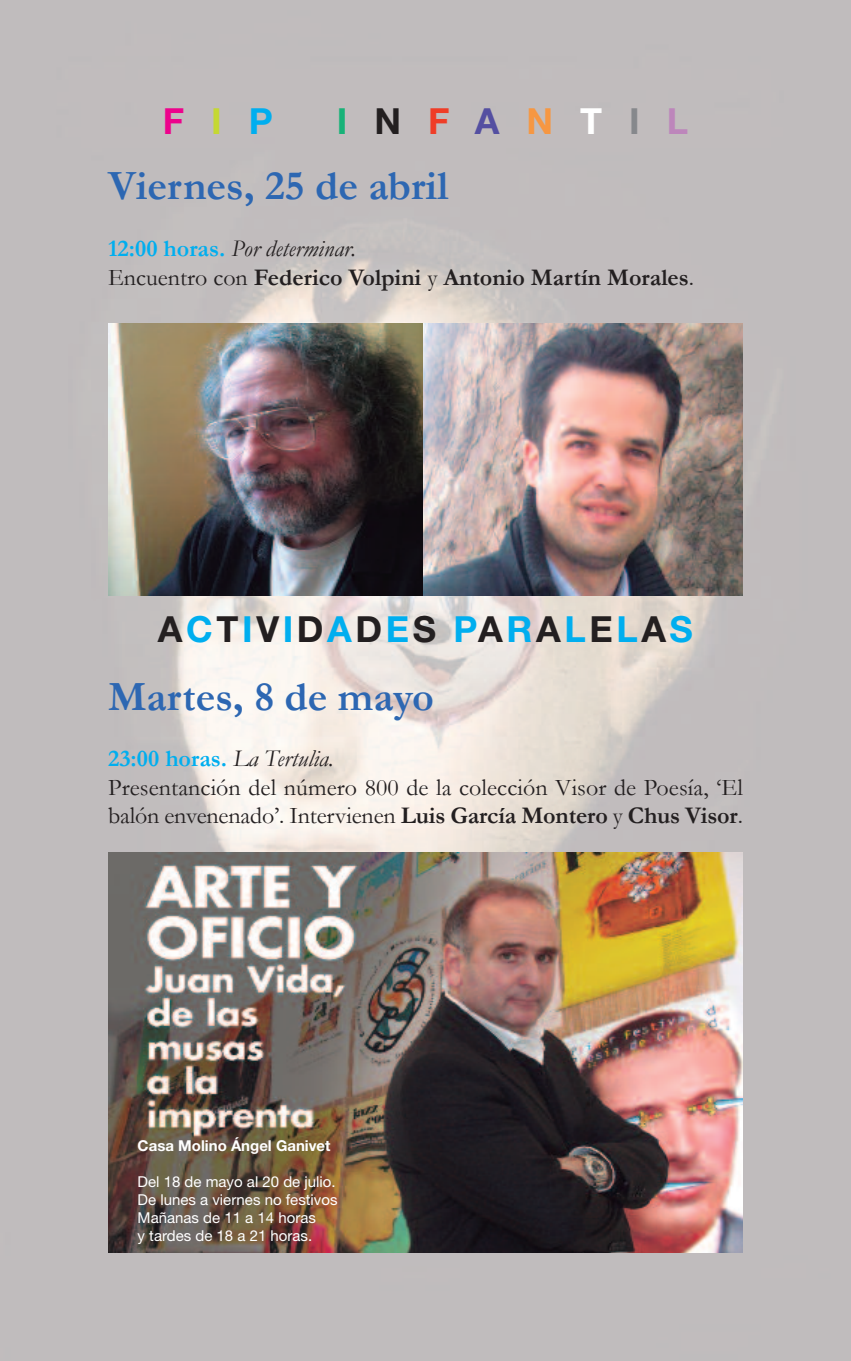
<style>
.page{position:relative;width:851px;height:1361px;background:#fff}
.page>*{position:absolute;margin:0;border:0;box-sizing:border-box;transform-origin:0 0}
.t1{font:700 42px "Garamond";color:#2d67b2}
.t2{font:700 36px "Helvetica Neue";letter-spacing:.1em;color:#231f20}
.t3{font:700 36px "Helvetica Neue";letter-spacing:.75em;color:#18b278}
.t4{font:700 36px "Helvetica Neue";color:#ed028c}
.t5{font:24px/28.8px "Garamond";letter-spacing:.005em;color:#231f20}
.t6{font:700 24px/28.8px "Garamond";color:#231f20}
.t7{font:15px/18px "Helvetica Neue";color:#fff}
.t8{font:700 15px "Helvetica Neue";color:#fff}
.s1{color:#c5d832}
.s2{color:#00aeef}
.s3{color:#231f20}
.s4{color:#ef3d27}
.s5{color:#544fa1}
.s6{color:#f69742}
.s7{color:#fff}
.s8{color:#86888c}
.s9{color:#bd86bb}
.s10{font-weight:400;font-style:italic}
.s11{font-weight:400}
.s12{font-weight:700;color:#00aeef}
.s13{font-style:italic}
.s14{font-weight:700}
</style>
<div class="page">
<img style="left:0;top:0;width:850px;height:1361px">
<img style="left:108px;top:852px;width:634px;height:401px">
<img style="left:108px;top:323px;width:315px;height:272px">
<img style="left:423px;top:323px;width:319px;height:272px">
<h2 class="t4" style="left:163px;top:108px;width:111px">F<span class="s1">I</span><span class="s2">P</span></h2>
<h2 class="t3" style="left:337px;top:108px;width:352px">I<span class="s3">N</span><span class="s4">F</span><span class="s5">A</span><span class="s6">N</span><span class="s7">T</span><span class="s8">I</span><span class="s9">L</span></h2>
<h1 class="t1" style="left:108px;top:163px;width:341px">Viernes, 25 de abril</h1>
<p class="t6" style="left:108px;top:234px;width:587px"><span class="s2">12:00 horas.</span> <span class="s10">Por determinar.<br></span><span class="s11">Encuentro con</span> Federico Volpini <span class="s11">y</span> Antonio Martín Morales<span class="s11">.</span></p>
<h2 class="t2" style="left:158px;top:616px;width:536px">A<span class="s2">C</span>T<span class="s2">I</span>V<span class="s2">I</span>D<span class="s2">A</span>D<span class="s2">E</span>S <span class="s2">P</span>A<span class="s2">R</span>A<span class="s2">L</span>E<span class="s2">L</span>A<span class="s2">S</span></h2>
<h1 class="t1" style="left:108px;top:674px;width:327px">Martes, 8 de mayo</h1>
<p class="t5" style="left:108px;top:744px;width:636px"><span class="s12">23:00 horas.</span> <span class="s13">La Tertulia.<br></span>Presentanción del número 800 de la colección Visor de Poesía, ‘El balón envenenado’. Intervienen <span class="s14">Luis García Montero</span> y <span class="s14">Chus Visor</span>.</p>
<p class="t8" style="left:138px;top:1140px;width:194px">Casa Molino Ángel Ganivet</p>
<p class="t7" style="left:138px;top:1174px;width:201px">Del 18 de mayo al 20 de julio.<br>De lunes a viernes no festivos<br>Mañanas de 11 a 14 horas<br>y tardes de 18 a 21 horas.</p>
</div>
